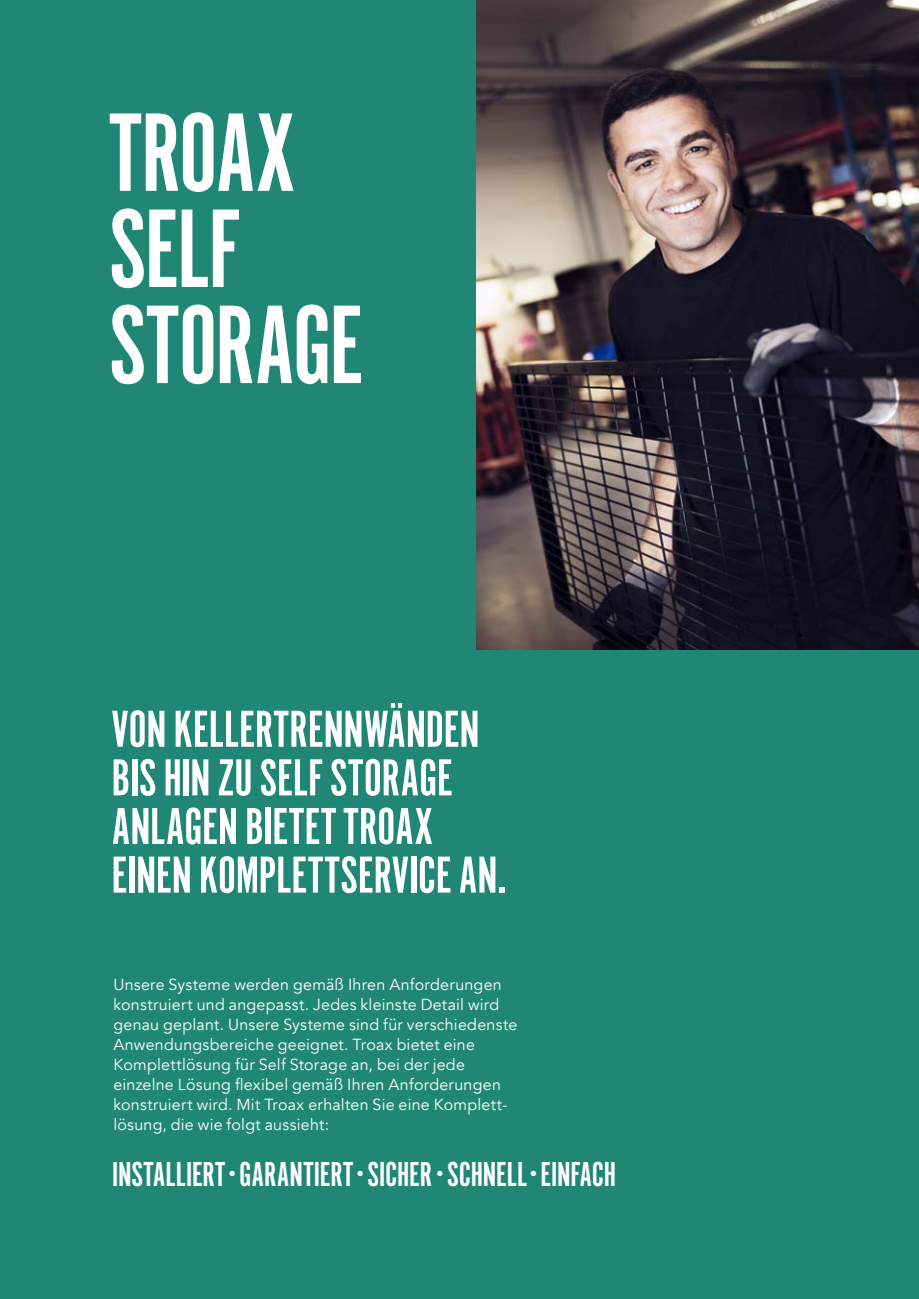
<style>
.page{position:relative;width:919px;height:1299px;background:#fff}
.page>*{position:absolute;margin:0;border:0;box-sizing:border-box;transform-origin:0 0}
.t1{font:116px/96px "Alternate Got No 1 D";letter-spacing:-.015em;color:#fff}
.t2{font:54px/48.6px "Alternate Got No 1 D";letter-spacing:-.005em;color:#fff}
.t3{font:36px "Alternate Got No 1 D";color:#fff}
.t4{font:16px/20px "Avenir";letter-spacing:.015em;color:#fff}
</style>
<div class="page">
<div style="left:0;top:0;width:918px;height:1298px;background:#208776"></div>
<img style="left:476px;top:0;width:442px;height:649px">
<h1 class="t1" style="left:109px;top:107px;width:256px">TROAX<br>SELF<br>STORAGE</h1>
<h2 class="t2" style="left:111px;top:706px;width:397px">VON KELLERTRENNWÄNDEN<br>BIS HIN ZU SELF STORAGE<br>ANLAGEN BIETET TROAX<br>EINEN KOMPLETTSERVICE AN.</h2>
<p class="t4" style="left:113px;top:974px;width:405px">Unsere Systeme werden gemäß Ihren Anforderungen konstruiert und angepasst. Jedes kleinste Detail wird genau geplant. Unsere Systeme sind für verschiedenste Anwendungsbereiche geeignet. Troax bietet eine Komplettlösung für Self Storage an, bei der jede einzelne Lösung flexibel gemäß Ihren Anforderungen konstruiert wird. Mit Troax erhalten Sie eine Komplett&shy;lösung, die wie folgt aussieht:</p>
<h3 class="t3" style="left:112px;top:1154px;width:505px">INSTALLIERT<sup>•</sup>GARANTIERT<sup>•</sup>SICHER<sup>•</sup>SCHNELL<sup>•</sup>EINFACH</h3>
</div>
